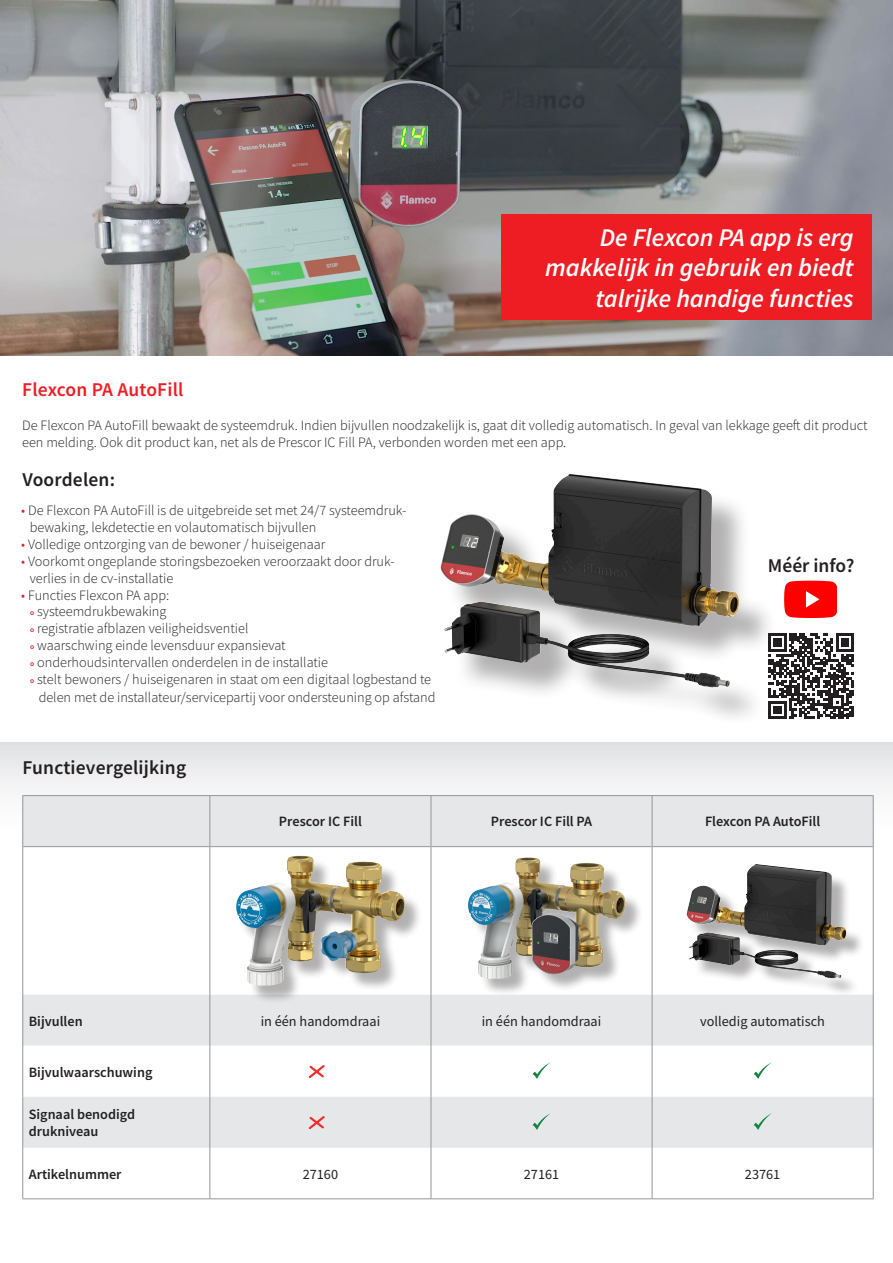
<style>
.page{position:relative;width:893px;height:1263px;background:#fff}
.page>*{position:absolute;margin:0;border:0;box-sizing:border-box;transform-origin:0 0}
.t1{font:italic 600 25.5px/30.6px "Source Sans Pro";color:#fff;text-align:right}
.t2{font:600 19.5px "Source Sans Pro";letter-spacing:.01em;color:#231f20}
.t3{font:600 19.5px "Source Sans Pro";letter-spacing:.01em;color:#ee1d23}
.t4{font:300 14.25px/17.1px "Source Sans Pro";color:#231f20}
.t5{font:600 14.25px "Source Sans Pro";color:#231f20}
.t6{font:14.25px "Source Sans Pro";color:#231f20}
.s1{color:#ee1d23}
.s2{font-weight:600;font-size:7.5px;color:#ee1d23}
</style>
<div class="page">
<svg style="left:0;top:742px;width:893px;height:458px;fill:#f0f0f1"></svg>
<div style="left:446px;top:479px;width:332px;height:247px;background:#231f20;opacity:.35"></div>
<img style="left:440px;top:474px;width:299px;height:152px">
<svg style="left:768px;top:633px;width:86px;height:86px"></svg>
<div style="left:23px;top:796px;width:850px;height:50px;background:#e6e7e9"></div>
<svg style="left:23px;top:847px;width:850px;height:148px"></svg>
<div style="left:23px;top:995px;width:850px;height:51px;background:#e6e7e9"></div>
<svg style="left:23px;top:1046px;width:850px;height:152px"></svg>
<hr style="left:23px;top:846px;width:186px;height:1px;background:#939598">
<hr style="left:210px;top:846px;width:221px;height:1px;background:#939598">
<hr style="left:431px;top:846px;width:221px;height:1px;background:#939598">
<hr style="left:652px;top:846px;width:221px;height:1px;background:#939598">
<hr style="left:22px;top:795px;width:188px;height:1px;background:#939598">
<hr style="left:22px;top:796px;width:1px;height:51px;background:#939598">
<hr style="left:210px;top:795px;width:221px;height:1px;background:#939598">
<hr style="left:431px;top:795px;width:221px;height:1px;background:#939598">
<hr style="left:652px;top:795px;width:222px;height:1px;background:#939598">
<hr style="left:873px;top:796px;width:1px;height:51px;background:#939598">
<hr style="left:22px;top:847px;width:1px;height:148px;background:#939598">
<hr style="left:873px;top:847px;width:1px;height:148px;background:#939598">
<hr style="left:22px;top:995px;width:1px;height:51px;background:#939598">
<hr style="left:873px;top:995px;width:1px;height:51px;background:#939598">
<hr style="left:22px;top:1046px;width:1px;height:51px;background:#939598">
<hr style="left:873px;top:1046px;width:1px;height:51px;background:#939598">
<hr style="left:22px;top:1097px;width:1px;height:51px;background:#939598">
<hr style="left:873px;top:1097px;width:1px;height:51px;background:#939598">
<hr style="left:873px;top:1148px;width:1px;height:50px;background:#939598">
<hr style="left:22px;top:1148px;width:1px;height:50px;background:#939598">
<hr style="left:652px;top:796px;width:1px;height:51px;background:#939598">
<hr style="left:652px;top:847px;width:1px;height:148px;background:#939598">
<hr style="left:652px;top:995px;width:1px;height:51px;background:#939598">
<hr style="left:652px;top:1046px;width:1px;height:51px;background:#939598">
<hr style="left:652px;top:1148px;width:1px;height:50px;background:#939598">
<hr style="left:209px;top:796px;width:1px;height:51px;background:#939598">
<hr style="left:431px;top:796px;width:1px;height:51px;background:#939598">
<hr style="left:209px;top:847px;width:1px;height:148px;background:#939598">
<hr style="left:431px;top:847px;width:1px;height:148px;background:#939598">
<hr style="left:209px;top:995px;width:1px;height:51px;background:#939598">
<hr style="left:431px;top:995px;width:1px;height:51px;background:#939598">
<hr style="left:209px;top:1046px;width:1px;height:51px;background:#939598">
<hr style="left:431px;top:1046px;width:1px;height:51px;background:#939598">
<hr style="left:431px;top:1148px;width:1px;height:50px;background:#939598">
<hr style="left:209px;top:1148px;width:1px;height:50px;background:#939598">
<hr style="left:22px;top:1198px;width:188px;height:1px;background:#939598">
<hr style="left:210px;top:1198px;width:221px;height:1px;background:#939598">
<hr style="left:431px;top:1198px;width:221px;height:1px;background:#939598">
<hr style="left:652px;top:1198px;width:222px;height:1px;background:#939598">
<div style="left:239px;top:858px;width:184px;height:146px;background:#231f20;opacity:.35"></div>
<img style="left:236px;top:857px;width:115px;height:129px">
<div style="left:470px;top:860px;width:173px;height:137px;background:#231f20;opacity:.35"></div>
<img style="left:457px;top:853px;width:169px;height:136px">
<div style="left:689px;top:867px;width:175px;height:129px;background:#231f20;opacity:.35"></div>
<img style="left:686px;top:864px;width:160px;height:81px">
<svg style="left:309px;top:1065px;width:16px;height:13px"></svg>
<svg style="left:532px;top:1062px;width:19px;height:17px"></svg>
<svg style="left:754px;top:1062px;width:18px;height:17px"></svg>
<div style="left:23px;top:1097px;width:850px;height:51px;background:#e6e7e9"></div>
<svg style="left:784px;top:580px;width:53px;height:38px;background:#ff1f1f"></svg>
<img style="left:0;top:0;width:893px;height:355px">
<div style="left:501px;top:214px;width:371px;height:105px;background:#ee1d23"></div>
<p class="t1" style="left:545px;top:222px;width:310px">De Flexcon PA app is erg makkelijk in gebruik en biedt talrijke handige functies</p>
<p class="t3" style="left:22px;top:377px;width:163px">Flexcon PA AutoFill</p>
<p class="t4" style="left:22px;top:417px;width:847px">De Flexcon PA AutoFill bewaakt de systeemdruk. Indien bijvullen noodzakelijk is, gaat dit volledig automatisch. In geval van lekkage geeft dit product een melding. Ook dit product kan, net als de Prescor IC Fill PA, verbonden worden met een app.</p>
<p class="t2" style="left:22px;top:467px;width:94px">Voordelen:</p>
<p class="t4" style="left:30px;top:501px;width:378px;text-indent:-9px"><span class="s1">•</span> De Flexcon PA AutoFill is de uitgebreide set met 24/7 systeemdruk&shy;bewaking, lekdetectie en volautomatisch bijvullen</p>
<p class="t4" style="left:21px;top:535px;width:306px"><span class="s1">•</span> Volledige ontzorging van de bewoner / huiseigenaar</p>
<p class="t4" style="left:21px;top:553px;width:375px"><span class="s1">•</span> Voorkomt ongeplande storingsbezoeken veroorzaakt door druk-</p>
<p class="t4" style="left:30px;top:570px;width:145px">verlies in de cv-installatie</p>
<p class="t4" style="left:21px;top:587px;width:150px"><span class="s1">•</span> Functies Flexcon PA app:</p>
<p class="t4" style="left:30px;top:603px;width:138px"><span class="s2">o</span> systeemdrukbewaking</p>
<p class="t4" style="left:30px;top:620px;width:220px"><span class="s2">o</span> registratie afblazen veiligheidsventiel</p>
<p class="t4" style="left:30px;top:637px;width:257px"><span class="s2">o</span> waarschwing einde levensduur expansievat</p>
<p class="t4" style="left:30px;top:654px;width:299px"><span class="s2">o</span> onderhoudsintervallen onderdelen in de installatie</p>
<p class="t4" style="left:30px;top:671px;width:407px;text-align:center"><span class="s2">o</span> stelt bewoners / huiseigenaren in staat om een digitaal logbestand te delen met de installateur/servicepartij voor ondersteuning op afstand</p>
<p class="t2" style="left:22px;top:755px;width:165px">Functievergelijking</p>
<p class="t2" style="left:768px;top:552px;width:88px">Méér info?</p>
<p class="t5" style="left:279px;top:812px;width:84px">Prescor IC Fill</p>
<p class="t5" style="left:491px;top:812px;width:103px">Prescor IC Fill PA</p>
<p class="t5" style="left:705px;top:812px;width:117px">Flexcon PA AutoFill</p>
<p class="t5" style="left:29px;top:1011px;width:55px">Bijvullen</p>
<p class="t6" style="left:261px;top:1012px;width:121px">in één handomdraai</p>
<p class="t6" style="left:482px;top:1012px;width:121px">in één handomdraai</p>
<p class="t6" style="left:700px;top:1012px;width:126px">volledig automatisch</p>
<p class="t5" style="left:29px;top:1062px;width:125px">Bijvulwaarschuwing</p>
<p class="t5" style="left:29px;top:1105px;width:108px">Signaal benodigd</p>
<p class="t5" style="left:29px;top:1122px;width:71px">drukniveau</p>
<p class="t5" style="left:29px;top:1164px;width:94px">Artikelnummer</p>
<p class="t6" style="left:303px;top:1165px;width:37px">27160</p>
<p class="t6" style="left:524px;top:1165px;width:37px">27161</p>
<p class="t6" style="left:745px;top:1165px;width:37px">23761</p>
</div>
